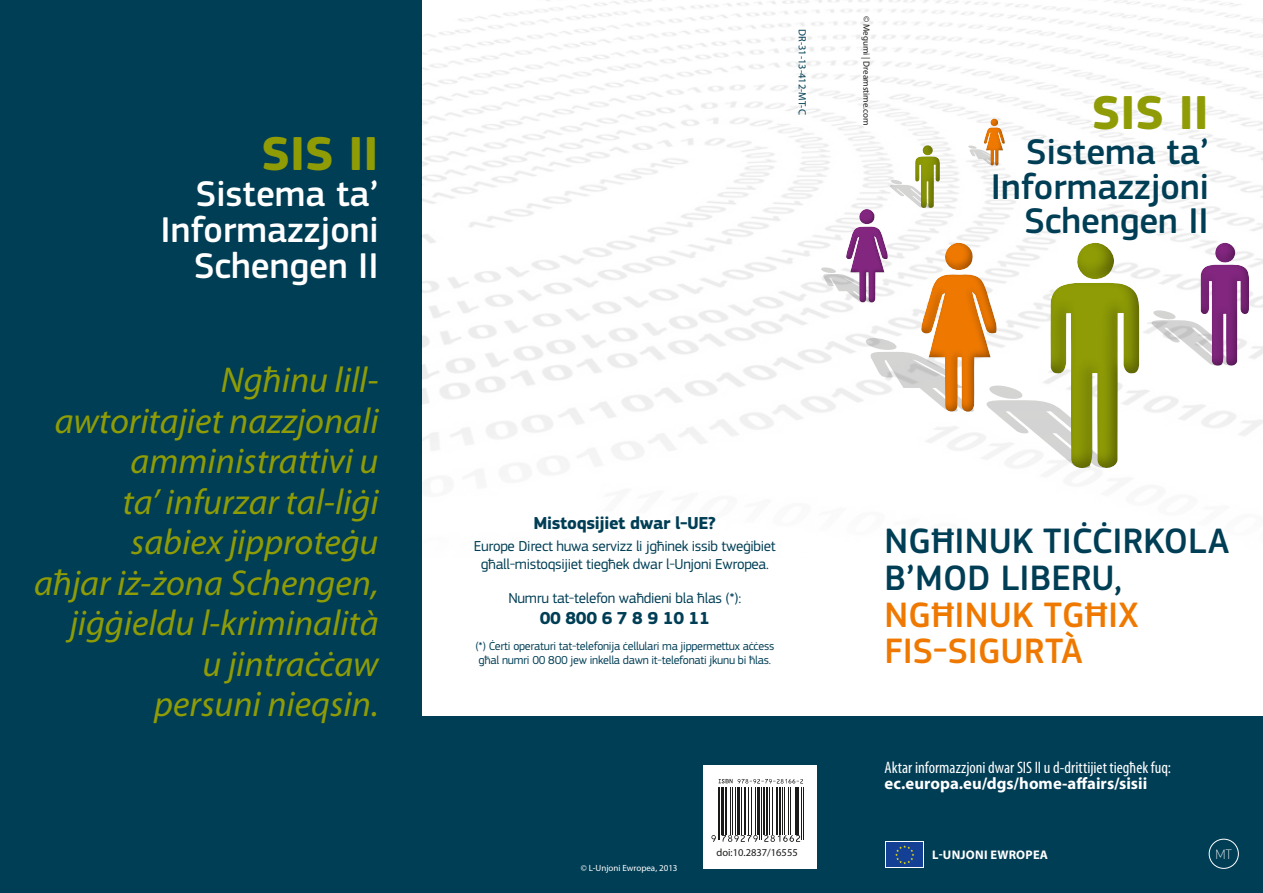
<style>
.page{position:relative;width:1263px;height:893px;background:#fff}
.page>*{position:absolute;margin:0;border:0;box-sizing:border-box;transform-origin:0 0}
.t1{font:700 49.5px "PF Square Sans Pro";color:#8f9c06}
.t2{font:500 37.2px/34.7px "PF Square Sans Pro";color:#003e55;text-align:right}
.t3{font:500 37.2px/36px "PF Square Sans Pro";color:#fff;text-align:right}
.t4{font:500 36.75px/36.8px "PF Square Sans Pro";letter-spacing:.005em;color:#003e55}
.t5{font:500 36.75px/36.8px "PF Square Sans Pro";letter-spacing:.01em;color:#ef7900}
.t6{font:italic 36px/40.5px "Myriad Pro";color:#8f9c06;text-align:right}
.t7{font:700 18px "PF Square Sans Pro";letter-spacing:-.02em;color:#003e55}
.t8{font:condensed 16.65px "Myriad Pro";color:#fff}
.t9{font:700 16.65px "Myriad Pro";letter-spacing:.005em;color:#fff}
.t10{font:15px/18px "PF Square Sans Pro";letter-spacing:-.02em;color:#003e55;text-align:center}
.t11{font:100 14.25px "PF Square Sans Pro";color:#fff}
.t12{font:700 12.45px "Myriad Pro";letter-spacing:.02em;color:#fff}
.t13{font:12px/13.5px "PF Square Sans Pro";letter-spacing:-.02em;color:#003e55}
.t14{font:10.5px "Myriad Pro";color:#003e55}
.t15{font:10.5px "Myriad Pro";color:#1a1a18}
.t16{font:9px "Myriad Pro";color:#1a1a18}
.t17{font:9px "Myriad Pro";color:#fff}
</style>
<div class="page">
<div style="left:418px;top:716px;width:845px;height:177px;background:#003e55"></div>
<div style="left:0;top:0;width:421px;height:893px;background:#003e55"></div>
<div style="left:885px;top:841px;width:39px;height:27px;background:#fff"></div>
<div style="left:886px;top:842px;width:37px;height:25px;background:#134094"></div>
<svg style="left:895px;top:845px;width:19px;height:19px"></svg>
<div style="left:703px;top:765px;width:114px;height:104px;background:#fff"></div>
<img style="left:421px;top:0;width:842px;height:716px">
<div style="left:982px;top:117px;width:24px;height:51px;background:#fbfbfb"></div>
<svg style="left:814px;top:118px;width:325px;height:351px"></svg>
<div style="left:913px;top:144px;width:27px;height:64px;background:#1a1a18;opacity:.4"></div>
<svg style="left:1146px;top:241px;width:103px;height:126px"></svg>
<div style="left:1198px;top:240px;width:51px;height:126px;background:#1a1a18;opacity:.4"></div>
<hr style="left:718px;top:789px;width:1px;height:51px;background:#1a1a18">
<hr style="left:720px;top:789px;width:1px;height:51px;background:#1a1a18">
<hr style="left:721px;top:789px;width:3px;height:45px;background:#1a1a18">
<hr style="left:725px;top:789px;width:2px;height:45px;background:#1a1a18">
<hr style="left:730px;top:789px;width:1px;height:45px;background:#1a1a18">
<hr style="left:732px;top:789px;width:1px;height:45px;background:#1a1a18">
<hr style="left:735px;top:789px;width:1px;height:45px;background:#1a1a18">
<hr style="left:737px;top:789px;width:2px;height:45px;background:#1a1a18">
<hr style="left:741px;top:789px;width:1px;height:45px;background:#1a1a18">
<hr style="left:744px;top:789px;width:2px;height:45px;background:#1a1a18">
<hr style="left:748px;top:789px;width:1px;height:45px;background:#1a1a18">
<hr style="left:751px;top:789px;width:1px;height:45px;background:#1a1a18">
<hr style="left:755px;top:789px;width:1px;height:45px;background:#1a1a18">
<hr style="left:757px;top:789px;width:1px;height:45px;background:#1a1a18">
<hr style="left:759px;top:789px;width:1px;height:51px;background:#1a1a18">
<hr style="left:761px;top:789px;width:1px;height:51px;background:#1a1a18">
<hr style="left:763px;top:789px;width:2px;height:45px;background:#1a1a18">
<hr style="left:766px;top:789px;width:1px;height:45px;background:#1a1a18">
<hr style="left:769px;top:789px;width:1px;height:45px;background:#1a1a18">
<hr style="left:772px;top:789px;width:1px;height:45px;background:#1a1a18">
<hr style="left:776px;top:789px;width:1px;height:45px;background:#1a1a18">
<hr style="left:779px;top:789px;width:2px;height:45px;background:#1a1a18">
<hr style="left:782px;top:789px;width:1px;height:45px;background:#1a1a18">
<hr style="left:784px;top:789px;width:1px;height:45px;background:#1a1a18">
<hr style="left:788px;top:789px;width:1px;height:45px;background:#1a1a18">
<hr style="left:790px;top:789px;width:1px;height:45px;background:#1a1a18">
<hr style="left:795px;top:789px;width:1px;height:45px;background:#1a1a18">
<hr style="left:797px;top:789px;width:2px;height:45px;background:#1a1a18">
<hr style="left:801px;top:789px;width:1px;height:51px;background:#1a1a18">
<hr style="left:803px;top:789px;width:1px;height:51px;background:#1a1a18">
<svg style="left:711px;top:835px;width:5px;height:7px"></svg>
<svg style="left:722px;top:835px;width:36px;height:7px"></svg>
<svg style="left:764px;top:835px;width:36px;height:7px"></svg>
<svg style="left:718px;top:779px;width:86px;height:11px"></svg>
<div style="left:1209px;top:839px;width:29px;height:29px;border:1px solid #fff;border-radius:50%"></div>
<h1 class="t1" style="left:261px;top:124px;width:119px">SIS II</h1>
<p class="t3" style="left:160px;top:176px;width:220px">Sistema ta’<br>Informazzjoni<br>Schengen II</p>
<p class="t6" style="left:34px;top:359px;width:346px">Ngħinu lill-<br>awtoritajiet nazzjonali amministrattivi u<br>ta’ infurzar tal-liġi sabiex jipproteġu<br>aħjar iż-żona Schengen, jiġġieldu l-kriminalità<br>u jintraċċaw<br>persuni nieqsin.</p>
<p class="t14" style="left:809px;top:29px;width:87px;rotate:90deg">DR-31-13-412-MT-C</p>
<p class="t16" style="left:872px;top:16px;width:111px;rotate:90deg">© Megumi | Dreamstime.com</p>
<h1 class="t1" style="left:1092px;top:83px;width:119px">SIS II</h1>
<p class="t2" style="left:991px;top:135px;width:220px">Sistema ta’<br>Informazzjoni<br>Schengen II</p>
<p class="t7" style="left:534px;top:512px;width:184px">Mistoqsijiet dwar l-UE?</p>
<p class="t10" style="left:474px;top:538px;width:303px">Europe Direct huwa servizz li jgħinek issib tweġibiet għall-mistoqsijiet tiegħek dwar l-Unjoni Ewropea.</p>
<p class="t10" style="left:508px;top:589px;width:234px">Numru tat-telefon waħdieni bla ħlas (*):</p>
<p class="t7" style="left:540px;top:607px;width:171px">00 800 6 7 8 9 10 11</p>
<p class="t13" style="left:475px;top:639px;width:300px">(*) Ċerti operaturi tat-telefonija ċellulari ma jippermettux aċċess għal numri 00 800 jew inkella dawn it-telefonati jkunu bi ħlas.</p>
<p class="t4" style="left:884px;top:523px;width:346px">Ngħin uk tiċċi rkola b’mod li beru,</p>
<p class="t5" style="left:884px;top:597px;width:256px">ngħin uk tgħix fis-si gurtà</p>
<p class="t8" style="left:884px;top:757px;width:288px">Aktar informazzjoni dwar SIS II u d-drittijiet tiegħek fuq:</p>
<p class="t9" style="left:884px;top:773px;width:264px">ec.europa.eu/dgs/home-affairs/sisii</p>
<p class="t17" style="left:581px;top:862px;width:98px">© L-Unjoni Ewropea, 2013</p>
<p class="t15" style="left:716px;top:846px;width:83px">doi:10.2837/16555</p>
<p class="t12" style="left:932px;top:847px;width:118px">L-Unjoni Ewropea</p>
<p class="t11" style="left:1215px;top:846px;width:18px">MT</p>
</div>
